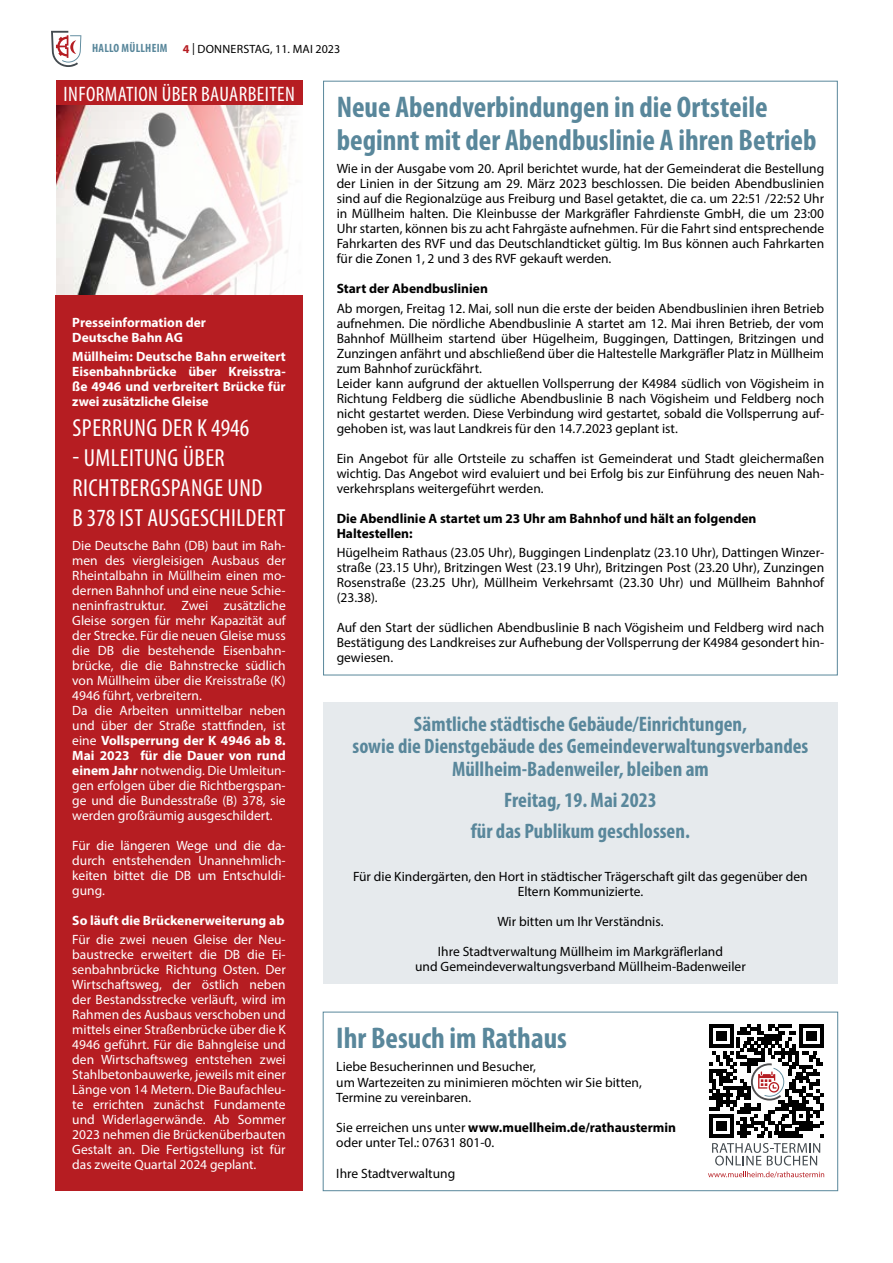
<style>
.page{position:relative;width:893px;height:1263px;background:#fff}
.page>*{position:absolute;margin:0;border:0;box-sizing:border-box;transform-origin:0 0}
.t1{font:700 condensed 30px/33px "Myriad Pro";color:#59879b}
.t2{font:condensed 24.75px/30px "Myriad Pro";letter-spacing:.02em;color:#fff}
.t3{font:700 condensed 21px/22.5px "Myriad Pro";color:#59879b;text-align:center}
.t4{font:condensed 21px "Myriad Pro";letter-spacing:.02em;color:#fff}
.t5{font:13.5px/15px "Myriad Pro";color:#000;text-align:justify}
.t6{font:13.5px/15px "Myriad Pro";color:#fff;text-align:justify}
.t7{font:700 13.5px/15px "Myriad Pro";color:#fff}
.t8{font:700 13.5px/15px "Myriad Pro";color:#000}
.t9{font:12px "Myriad Pro";letter-spacing:.02em;color:#000}
.t10{font:700 condensed 12px "Myriad Pro";letter-spacing:.02em;color:#59879b}
.s1{font-weight:700;color:#b61d22}
.s2{font-weight:700}
</style>
<div class="page">
<svg style="left:51px;top:31px;width:30px;height:36px"></svg>
<img style="left:56px;top:104px;width:247px;height:191px">
<div style="left:55px;top:295px;width:248px;height:896px;background:#b61d22"></div>
<div style="left:56px;top:81px;width:246px;height:24px;background:#b61d22"></div>
<div style="left:323px;top:702px;width:515px;height:281px;background:#e6eaed"></div>
<div style="left:323px;top:1012px;width:515px;height:179px;border:1px solid #59879b"></div>
<svg style="left:708px;top:1171px;width:116px;height:6px"></svg>
<svg style="left:709px;top:1024px;width:114px;height:141px"></svg>
<p class="t10" style="left:92px;top:40px;width:76px">Hallo Müllheim</p>
<p class="t9" style="left:183px;top:42px;width:159px"><span class="s1">4</span> | Donnerstag, 11. Mai 2023</p>
<h3 class="t4" style="left:64px;top:81px;width:233px">INFORMATION ÜBER BAUARBEITEN</h3>
<p class="t7" style="left:72px;top:314px;width:135px">Presseinformation der<br>Deutsche Bahn AG</p>
<p class="t7" style="left:72px;top:349px;width:215px;text-align:justify">Müllheim: Deutsche Bahn erweitert Eisenbahnbrücke über Kreisstra&shy;ße 4946 und verbreitert Brücke für zwei zusätzliche Gleise</p>
<h2 class="t2" style="left:73px;top:413px;width:178px">SPERRUNG DER K 4946</h2>
<h2 class="t2" style="left:73px;top:443px;width:214px">- UMLEITUNG ÜBER<br>RICHTBERGSPANGE UND<br>B 378 IST AUSGESCHILDERT</h2>
<p class="t6" style="left:72px;top:537px;width:215px;text-align:left">Die Deutsche Bahn (DB) baut im Rah&shy;men des viergleisigen Ausbaus der Rheintalbahn in Müllheim einen mo&shy;dernen Bahnhof und eine neue Schie&shy;neninfrastruktur. Zwei zusätzliche Gleise sorgen für mehr Kapazität auf der Strecke. Für die neuen Gleise muss die DB die bestehende Eisenbahn&shy;brücke, die die Bahnstrecke südlich von Müllheim über die Kreisstraße (K)<br>4946 führt, verbreitern.<br>Da die Arbeiten unmittelbar neben und über der Straße stattfinden, ist eine <span class="s2">Vollsperrung der K 4946 ab 8.<br>Mai 2023 für die Dauer von rund einem Jahr</span> notwendig. Die Umleitun&shy;gen erfolgen über die Richtbergspan&shy;ge und die Bundesstraße (B) 378, sie werden großräumig ausgeschildert.</p>
<p class="t6" style="left:72px;top:837px;width:215px">Für die längeren Wege und die da&shy;durch entstehenden Unannehmlich&shy;keiten bittet die DB um Entschuldi&shy;gung.</p>
<p class="t7" style="left:72px;top:912px;width:214px">So läuft die Brückenerweiterung ab</p>
<p class="t6" style="left:72px;top:932px;width:215px">Für die zwei neuen Gleise der Neu&shy;baustrecke erweitert die DB die Ei&shy;senbahnbrücke Richtung Osten. Der Wirtschaftsweg, der östlich neben der Bestandsstrecke verläuft, wird im Rahmen des Ausbaus verschoben und mittels einer Straßenbrücke über die K 4946 geführt. Für die Bahngleise und den Wirtschaftsweg entstehen zwei Stahlbetonbauwerke, jeweils mit einer Länge von 14 Metern. Die Baufachleu&shy;te errichten zunächst Fundamente und Widerlagerwände. Ab Sommer 2023 nehmen die Brückenüberbauten Gestalt an. Die Fertigstellung ist für das zweite Quartal 2024 geplant.</p>
<h1 class="t1" style="left:337px;top:90px;width:481px">Neue Abendverbindungen in die Ortsteile beginnt mit der Abendbuslinie A ihren Betrieb</h1>
<p class="t5" style="left:337px;top:161px;width:489px">Wie in der Ausgabe vom 20. April berichtet wurde, hat der Gemeinderat die Bestellung der Linien in der Sitzung am 29. März 2023 beschlossen. Die beiden Abendbuslinien sind auf die Regionalzüge aus Freiburg und Basel getaktet, die ca. um 22:51 /22:52 Uhr in Müllheim halten. Die Kleinbusse der Markgräfler Fahrdienste GmbH, die um 23:00<br>Uhr starten, können bis zu acht Fahrgäste aufnehmen. Für die Fahrt sind entsprechende Fahrkarten des RVF und das Deutschlandticket gültig. I m Bus können auch Fahrkarten für die Zonen 1, 2 und 3 des RVF gekauft werden.</p>
<p class="t8" style="left:337px;top:281px;width:153px">Start der Abendbuslinien</p>
<p class="t5" style="left:337px;top:300px;width:489px;text-align:left">Ab morgen, Freitag 12. Mai, soll nun die erste der beiden Abendbuslinien ihren Betrieb aufnehmen. Die nördliche Abendbuslinie A startet am 12. Mai ihren Betrieb, der vom Bahnhof Müllheim startend über Hügelheim, Buggingen, Dattingen, Britzingen und Zunzingen anfährt und abschließend über die Haltestelle Markgräfler Platz in Müllheim zum Bahnhof zurückfährt.<br>Leider kann aufgrund der aktuellen Vollsperrung der K4984 südlich von Vögisheim in Richtung Feldberg die südliche Abendbuslinie B nach Vögisheim und Feldberg noch nicht gestartet werden. Diese Verbindung wird gestartet, sobald die Vollsperrung auf&shy;gehoben ist, was laut Landkreis für den 14.7.2023 geplant ist.</p>
<p class="t5" style="left:337px;top:450px;width:489px">Ein Angebot für alle Ortsteile zu schaffen ist Gemeinderat und Stadt gleichermaßen wichtig. Das Angebot wird evaluiert und bei Erfolg bis zur Einführung des neuen Nah&shy;verkehrsplans weitergeführt werden.</p>
<p class="t8" style="left:337px;top:510px;width:421px">Die Abendlinie A startet um 23 Uhr am Bahnhof und hält an folgenden<br>Haltestellen:</p>
<p class="t5" style="left:337px;top:545px;width:489px">Hügelheim Rathaus (23.05 Uhr), Buggingen Lindenplatz (23.10 Uhr), Dattingen Winzer&shy;straße (23.15 Uhr), Britzingen West (23.19 Uhr), Britzingen Post (23.20 Uhr), Zunzingen Rosenstraße (23.25 Uhr), Müllheim Verkehrsamt (23.30 Uhr) und Müllheim Bahnhof (23.38).</p>
<p class="t5" style="left:337px;top:620px;width:489px">Auf den Start der südlichen Abendbuslinie B nach Vögisheim und Feldberg wird nach Bestätigung des Landkreises zur Aufhebung der Vollsperrung der K4984 gesondert hin&shy;gewiesen.</p>
<h3 class="t3" style="left:353px;top:712px;width:457px">Sämtliche städtische Gebäude/Einrichtungen,<br>sowie die Dienstgebäude des Gemeindeverwaltungsverbandes<br>Müllheim-Badenweiler, bleiben am</h3>
<h3 class="t3" style="left:471px;top:784px;width:220px;line-height:31px">Freitag, 19. Mai 2023<br>für das Publikum geschlossen.</h3>
<p class="t5" style="left:353px;top:868px;width:456px;text-align:center">Für die Kindergärten, den Hort in städtischer Trägerschaft gilt das gegenüber den<br>Eltern Kommunizierte.</p>
<p class="t5" style="left:497px;top:913px;width:167px">Wir bitten um I hr Verständnis.</p>
<p class="t5" style="left:415px;top:943px;width:332px;text-align:center">I hre Stadtverwaltung Müllheim im Markgräflerland<br>und Gemeindeverwaltungsverband Müllheim-Badenweiler</p>
<h1 class="t1" style="left:336px;top:1020px;width:232px">Ihr Besuch im Rathaus</h1>
<p class="t5" style="left:336px;top:1059px;width:307px;text-align:left">Liebe Besucherinnen und Besucher,<br>um Wartezeiten zu minimieren möchten wir Sie bitten,<br>Termine zu vereinbaren.</p>
<p class="t5" style="left:336px;top:1120px;width:341px">Sie erreichen uns unter <span class="s2">www.muellheim.de/rathaustermin </span>oder unter Tel.: 07631 801-0.</p>
<p class="t5" style="left:336px;top:1165px;width:120px">I hre Stadtverwaltung</p>
</div>
